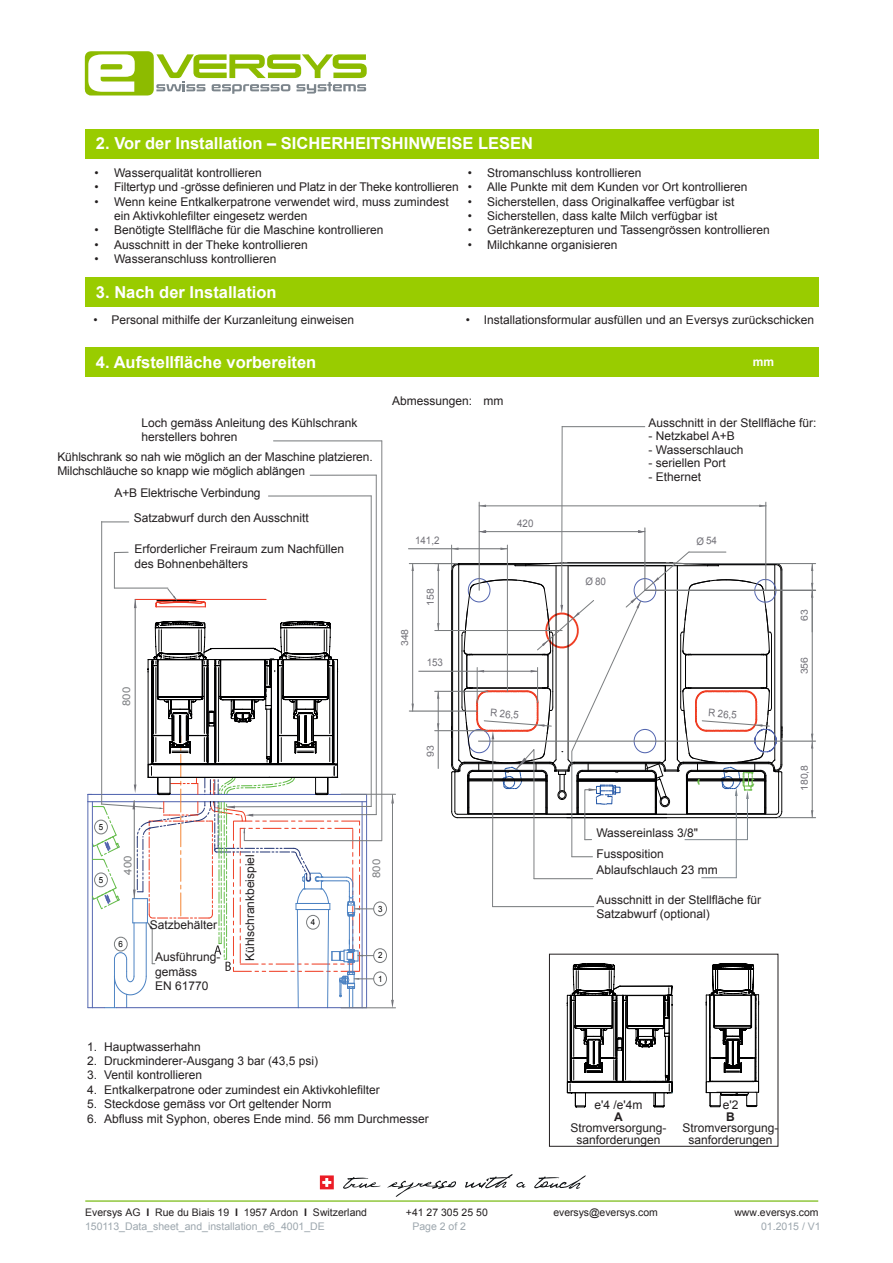
<style>
.page{position:relative;width:893px;height:1263px;background:#fff}
.page>*{position:absolute;margin:0;border:0;box-sizing:border-box;transform-origin:0 0}
.t1{font:700 16.5px "Arial";color:#fff}
.t2{font:12px/14.4px "Arial";color:#231f20}
.t3{font:700 12px "Arial";color:#231f20}
.t4{font:700 12px "Arial";color:#fff}
.t5{font:10.65px "Arial";color:#7b7d80;scale:1.07 1}
.t6{font:10.5px "Arial";letter-spacing:-.005em;color:#231f20}
.t7{font:10.5px "Arial";color:#9da7ae}
.t8{font:10.5px "Arial";color:#717077;scale:.93 1}
.t9{font:9.75px "Arial";color:#717077;scale:1.07 1}
.t10{font:8.55px "Arial";color:#000001;scale:.93 1}
.s1{font-weight:700}
</style>
<div class="page">
<svg style="left:85px;top:51px;width:282px;height:44px"></svg>
<svg style="left:343px;top:1174px;width:243px;height:23px"></svg>
<svg style="left:320px;top:1175px;width:14px;height:14px"></svg>
<hr style="left:85px;top:1200px;width:733px;height:2px;background:#91c73d">
<hr style="left:135px;top:599px;width:131px;height:1px;background:#ee3722">
<svg style="left:567px;top:964px;width:193px;height:143px"></svg>
<hr style="left:268px;top:496px;width:103px;height:1px;background:#797c7e">
<hr style="left:310px;top:475px;width:66px;height:1px;background:#797c7e">
<hr style="left:561px;top:426px;width:1px;height:180px;background:#797c7e">
<hr style="left:562px;top:426px;width:83px;height:1px;background:#797c7e">
<hr style="left:479px;top:502px;width:1px;height:88px;background:#797c7e">
<hr style="left:645px;top:528px;width:1px;height:62px;background:#797c7e">
<hr style="left:766px;top:502px;width:1px;height:88px;background:#797c7e">
<hr style="left:479px;top:506px;width:287px;height:1px;background:#797c7e">
<hr style="left:408px;top:548px;width:99px;height:1px;background:#797c7e">
<hr style="left:371px;top:496px;width:1px;height:310px;background:#797c7e">
<hr style="left:376px;top:475px;width:1px;height:339px;background:#797c7e">
<hr style="left:382px;top:441px;width:1px;height:400px;background:#797c7e">
<hr style="left:273px;top:441px;width:109px;height:1px;background:#797c7e">
<hr style="left:562px;top:563px;width:254px;height:1px;background:#797c7e">
<hr style="left:812px;top:564px;width:1px;height:68px;background:#797c7e">
<svg style="left:811px;top:583px;width:2px;height:15px"></svg>
<hr style="left:645px;top:590px;width:171px;height:1px;background:#797c7e">
<hr style="left:812px;top:590px;width:1px;height:151px;background:#797c7e">
<svg style="left:811px;top:734px;width:2px;height:14px"></svg>
<hr style="left:478px;top:741px;width:338px;height:1px;background:#797c7e">
<hr style="left:778px;top:817px;width:38px;height:1px;background:#797c7e">
<hr style="left:812px;top:741px;width:1px;height:77px;background:#797c7e">
<hr style="left:492px;top:739px;width:1px;height:168px;background:#797c7e">
<hr style="left:493px;top:906px;width:101px;height:1px;background:#797c7e">
<hr style="left:409px;top:563px;width:48px;height:1px;background:#797c7e">
<svg style="left:115px;top:552px;width:13px;height:1px"></svg>
<hr style="left:419px;top:671px;width:119px;height:1px;background:#797c7e">
<hr style="left:409px;top:711px;width:68px;height:1px;background:#797c7e">
<hr style="left:412px;top:564px;width:1px;height:147px;background:#797c7e">
<hr style="left:135px;top:599px;width:1px;height:187px;background:#797c7e">
<hr style="left:114px;top:588px;width:54px;height:1px;background:#797c7e">
<svg style="left:102px;top:522px;width:27px;height:1px"></svg>
<svg style="left:134px;top:599px;width:3px;height:9px"></svg>
<hr style="left:249px;top:814px;width:127px;height:1px;background:#797c7e">
<hr style="left:114px;top:552px;width:1px;height:36px;background:#797c7e">
<hr style="left:101px;top:521px;width:1px;height:283px;background:#797c7e">
<svg style="left:155px;top:588px;width:51px;height:19px"></svg>
<hr style="left:244px;top:840px;width:138px;height:1px;background:#797c7e">
<div style="left:373px;top:972px;width:14px;height:14px;border:1px solid #797c7e;border-radius:50%"></div>
<div style="left:373px;top:948px;width:14px;height:15px;border:1px solid #797c7e;border-radius:50%"></div>
<div style="left:373px;top:902px;width:14px;height:14px;border:1px solid #797c7e;border-radius:50%"></div>
<hr style="left:341px;top:1007px;width:55px;height:1px;background:#797c7e">
<hr style="left:341px;top:794px;width:55px;height:1px;background:#797c7e">
<svg style="left:391px;top:1000px;width:3px;height:8px"></svg>
<hr style="left:392px;top:795px;width:1px;height:206px;background:#797c7e">
<svg style="left:88px;top:621px;width:286px;height:387px"></svg>
<div style="left:85px;top:129px;width:734px;height:29px;background:#9c0"></div>
<div style="left:85px;top:347px;width:734px;height:30px;background:#9c0"></div>
<div style="left:85px;top:277px;width:734px;height:29px;background:#9c0"></div>
<svg style="left:435px;top:530px;width:348px;height:349px"></svg>
<p class="t1" style="left:96px;top:132px;width:439px">2. Vor der Installation – SICHERHEITSHINWEISE LESEN</p>
<p class="t2" style="left:95px;top:165px;width:169px">• Wasserqualität kontrollieren</p>
<p class="t2" style="left:95px;top:180px;width:366px">• Filtertyp und -grösse definieren und Platz in der Theke kontrollieren</p>
<p class="t2" style="left:95px;top:194px;width:356px">• Wenn keine Entkalkerpatrone verwendet wird, muss zumindest</p>
<p class="t2" style="left:114px;top:209px;width:195px">ein Aktivkohlefilter eingesetz werden</p>
<p class="t2" style="left:95px;top:223px;width:290px">• Benötigte Stellfläche für die Maschine kontrollieren</p>
<p class="t2" style="left:95px;top:237px;width:215px">• Ausschnitt in der Theke kontrollieren</p>
<p class="t2" style="left:95px;top:252px;width:183px">• Wasseranschluss kontrollieren</p>
<p class="t2" style="left:468px;top:165px;width:175px">• Stromanschluss kontrollieren</p>
<p class="t2" style="left:468px;top:180px;width:281px">• Alle Punkte mit dem Kunden vor Ort kontrollieren</p>
<p class="t2" style="left:468px;top:194px;width:268px">• Sicherstellen, dass Originalkaffee verfügbar ist</p>
<p class="t2" style="left:468px;top:209px;width:251px">• Sicherstellen, dass kalte Milch verfügbar ist</p>
<p class="t2" style="left:468px;top:223px;width:304px">• Getränkerezepturen und Tassengrössen kontrollieren</p>
<p class="t2" style="left:468px;top:237px;width:151px">• Milchkanne organisieren</p>
<p class="t1" style="left:96px;top:281px;width:182px">3. Nach der Installation</p>
<p class="t2" style="left:94px;top:313px;width:262px">• Personal mithilfe der Kurzanleitung einweisen</p>
<p class="t2" style="left:466px;top:313px;width:350px">• Installationsformular ausfüllen und an Eversys zurückschicken</p>
<p class="t1" style="left:96px;top:351px;width:222px">4. Aufstellfläche vorbereiten</p>
<p class="t4" style="left:753px;top:354px;width:23px">mm</p>
<p class="t2" style="left:141px;top:415px;width:218px">Loch gemäss Anleitung des Kühlschrank</p>
<p class="t2" style="left:141px;top:430px;width:98px">herstellers bohren</p>
<p class="t2" style="left:57px;top:449px;width:317px">Kühlschrank so nah wie möglich an der Maschine platzieren.</p>
<p class="t2" style="left:57px;top:464px;width:249px">Milchschläuche so knapp wie möglich ablängen</p>
<p class="t2" style="left:134px;top:511px;width:176px">Satzabwurf durch den Ausschnitt</p>
<p class="t2" style="left:135px;top:542px;width:211px">Erforderlicher Freiraum zum Nachfüllen des Bohnenbehälters</p>
<p class="t2" style="left:114px;top:485px;width:148px">A+B Elektrische Verbindung</p>
<p class="t5" style="left:120px;top:706px;width:19px;rotate:-90deg">800</p>
<p class="t2" style="left:392px;top:394px;width:113px">Abmessungen: mm</p>
<p class="t8" style="left:415px;top:533px;width:28px">141,2</p>
<p class="t9" style="left:398px;top:646px;width:18px;rotate:-90deg">348</p>
<p class="t9" style="left:424px;top:606px;width:18px;rotate:-90deg">158</p>
<p class="t8" style="left:427px;top:656px;width:19px">153</p>
<p class="t8" style="left:517px;top:516px;width:19px">420</p>
<p class="t9" style="left:424px;top:757px;width:12px;rotate:-90deg">93</p>
<p class="t8" style="left:491px;top:706px;width:32px;rotate:5deg">R 26,5</p>
<p class="t10" style="left:99px;top:821px;width:6px">5</p>
<p class="t2" style="left:648px;top:416px;width:169px">Ausschnitt in der Stellfläche für:</p>
<p class="t2" style="left:648px;top:429px;width:88px">- Netzkabel A+B</p>
<p class="t2" style="left:648px;top:443px;width:96px">- Wasserschlauch</p>
<p class="t2" style="left:648px;top:456px;width:79px">- seriellen Port</p>
<p class="t2" style="left:648px;top:470px;width:54px">- Ethernet</p>
<p class="t8" style="left:585px;top:575px;width:10px">Ø</p>
<p class="t8" style="left:696px;top:534px;width:10px">Ø</p>
<p class="t8" style="left:709px;top:706px;width:32px;rotate:5deg">R 26,5</p>
<p class="t2" style="left:596px;top:826px;width:103px">Wassereinlass 3/8"</p>
<p class="t9" style="left:798px;top:620px;width:12px;rotate:-90deg">63</p>
<p class="t9" style="left:798px;top:674px;width:18px;rotate:-90deg">356</p>
<p class="t9" style="left:798px;top:791px;width:26px;rotate:-90deg">180,8</p>
<p class="t10" style="left:99px;top:874px;width:6px">5</p>
<p class="t5" style="left:121px;top:875px;width:19px;rotate:-90deg">400</p>
<p class="t10" style="left:118px;top:938px;width:6px">6</p>
<p class="t2" style="left:150px;top:918px;width:69px">Satzbehälter</p>
<p class="t2" style="left:155px;top:950px;width:67px">Ausführung&shy;gemäss<br>EN 61770</p>
<p class="t2" style="left:596px;top:847px;width:69px">Fussposition</p>
<p class="t2" style="left:243px;top:961px;width:108px;rotate:-90deg">Kühlschrankbeispiel</p>
<p class="t2" style="left:596px;top:863px;width:123px">Ablaufschlauch 23 mm</p>
<p class="t5" style="left:369px;top:878px;width:19px;rotate:-90deg">800</p>
<p class="t2" style="left:596px;top:892px;width:166px">Ausschnitt in der Stellfläche für<br>Satzabwurf (optional)</p>
<p class="t10" style="left:378px;top:903px;width:6px">3</p>
<p class="t10" style="left:311px;top:916px;width:6px">4</p>
<p class="t10" style="left:378px;top:950px;width:6px">2</p>
<p class="t10" style="left:378px;top:973px;width:6px">1</p>
<p class="t2" style="left:87px;top:1039px;width:115px">1. Hauptwasserhahn</p>
<p class="t2" style="left:87px;top:1054px;width:233px">2. Druckminderer-Ausgang 3 bar (43,5 psi)</p>
<p class="t2" style="left:87px;top:1068px;width:117px">3. Ventil kontrollieren</p>
<p class="t2" style="left:87px;top:1082px;width:294px">4. Entkalkerpatrone oder zumindest ein Aktivkohlefilter</p>
<p class="t2" style="left:87px;top:1097px;width:246px">5. Steckdose gemäss vor Ort geltender Norm</p>
<p class="t2" style="left:87px;top:1111px;width:343px">6. Abfluss mit Syphon, oberes Ende mind. 56 mm Durchmesser</p>
<p class="t2" style="left:594px;top:1098px;width:49px">e'4 /e'4m</p>
<p class="t3" style="left:614px;top:1109px;width:10px">A</p>
<p class="t2" style="left:570px;top:1122px;width:98px;line-height:12px;text-align:center">Stromversorgung&shy;sanforderungen</p>
<p class="t2" style="left:723px;top:1098px;width:17px">e'2</p>
<p class="t3" style="left:726px;top:1109px;width:10px">B</p>
<p class="t2" style="left:682px;top:1122px;width:98px;line-height:12px;text-align:center">Stromversorgung&shy;sanforderungen</p>
<p class="t6" style="left:85px;top:1205px;width:283px">Eversys AG <span class="s1">I</span> Rue du Biais 19 <span class="s1">I</span> 1957 Ardon <span class="s1">I</span> Switzerland</p>
<p class="t6" style="left:406px;top:1205px;width:83px">+41 27 305 25 50</p>
<p class="t6" style="left:553px;top:1205px;width:106px">eversys@eversys.com</p>
<p class="t6" style="left:734px;top:1205px;width:86px">www.eversys.com</p>
<p class="t7" style="left:85px;top:1219px;width:241px">150113_Data_sheet_and_installation_e6_4001_DE</p>
<p class="t7" style="left:412px;top:1219px;width:55px">Page 2 of 2</p>
<p class="t7" style="left:761px;top:1219px;width:61px">01.2015 / V1</p>
</div>
